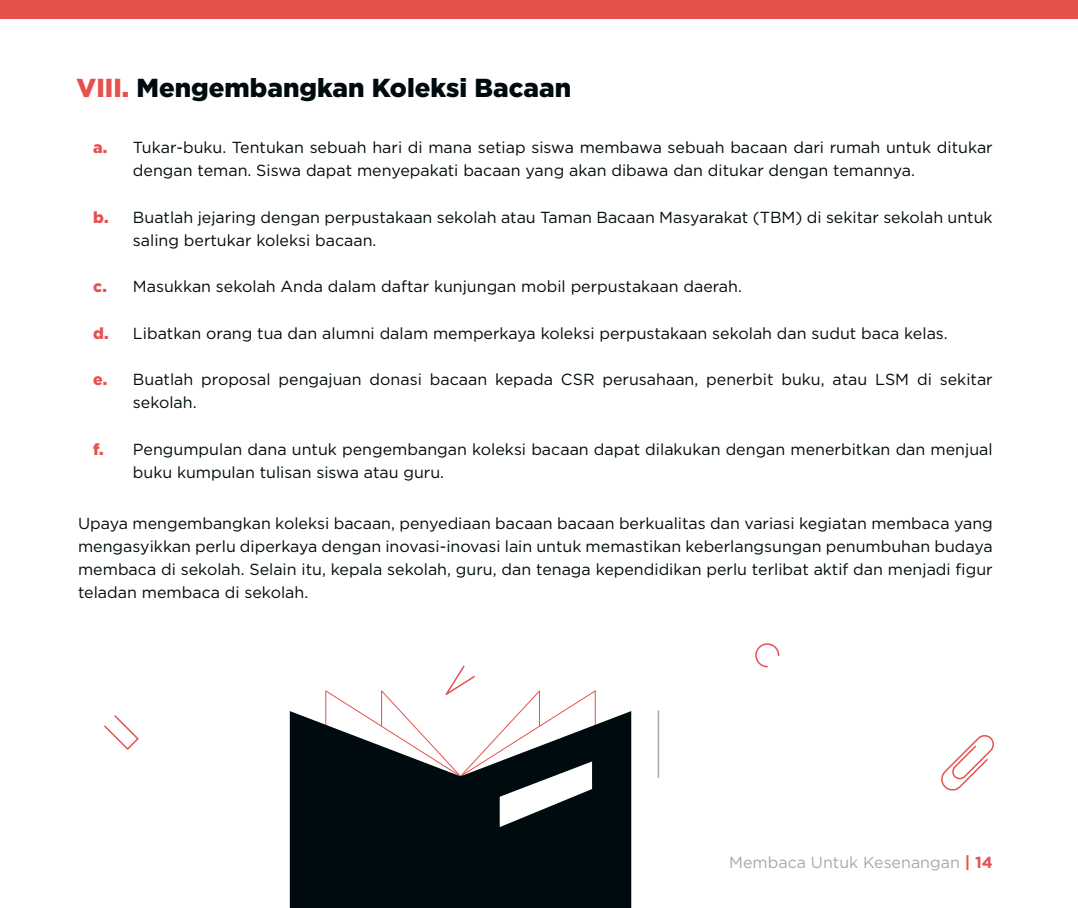
<style>
.page{position:relative;width:1078px;height:908px;background:#fff}
.page>*{position:absolute;margin:0;border:0;box-sizing:border-box;transform-origin:0 0}
.t1{font:900 26px "Gotham";color:#000b0f}
.t2{font:16px/23.2px "Gotham";color:#000b0f}
.t3{font:16px "Gotham";color:#a8a9ad}
.t4{font:900 16px "Gotham";color:#e6514e}
.s1{color:#e6514e}
.s2{font-weight:700;color:#e6514e}
</style>
<div class="page">
<div style="left:0;top:0;width:1077px;height:19px;background:#e6514e"></div>
<svg style="left:941px;top:735px;width:53px;height:56px"></svg>
<svg style="left:104px;top:715px;width:35px;height:35px"></svg>
<svg style="left:755px;top:643px;width:25px;height:24px"></svg>
<div style="left:290px;top:711px;width:341px;height:196px;background:#000b0f"></div>
<svg style="left:325px;top:665px;width:271px;height:242px"></svg>
<hr style="left:657px;top:710px;width:2px;height:67px;background:#a8a9ad">
<h1 class="t1" style="left:76px;top:69px;width:496px"><span class="s1">VIII.</span> Mengembangkan Koleksi Bacaan</h1>
<p class="t4" style="left:93px;top:136px;width:16px">a.</p>
<p class="t4" style="left:93px;top:206px;width:17px">b.</p>
<p class="t4" style="left:93px;top:275px;width:15px">c.</p>
<p class="t4" style="left:93px;top:322px;width:17px">d.</p>
<p class="t4" style="left:93px;top:368px;width:16px">e.</p>
<p class="t4" style="left:93px;top:438px;width:12px">f.</p>
<p class="t2" style="left:133px;top:135px;width:861px">Tukar-buku. Tentukan sebuah hari di mana setiap siswa membawa sebuah bacaan dari rumah untuk ditukar dengan teman. Siswa dapat menyepakati bacaan yang akan dibawa dan ditukar dengan temannya.</p>
<p class="t2" style="left:133px;top:205px;width:861px">Buatlah jejaring dengan perpustakaan sekolah atau Taman Bacaan Masyarakat (TBM) di sekitar sekolah untuk saling bertukar koleksi bacaan.</p>
<p class="t2" style="left:133px;top:274px;width:610px">Masukkan sekolah Anda dalam daftar kunjungan mobil perpustakaan daerah.</p>
<p class="t2" style="left:133px;top:321px;width:816px">Libatkan orang tua dan alumni dalam memperkaya koleksi perpustakaan sekolah dan sudut baca kelas.</p>
<p class="t2" style="left:133px;top:367px;width:861px">Buatlah proposal pengajuan donasi bacaan kepada CSR perusahaan, penerbit buku, atau LSM di sekitar sekolah.</p>
<p class="t2" style="left:133px;top:437px;width:861px">Pengumpulan dana untuk pengembangan koleksi bacaan dapat dilakukan dengan menerbitkan dan menjual buku kumpulan tulisan siswa atau guru.</p>
<p class="t2" style="left:78px;top:511px;width:916px;text-align:justify">Upaya mengembangkan koleksi bacaan, penyediaan bacaan bacaan berkualitas dan variasi kegiatan membaca yang mengasyikkan perlu diperkaya dengan inovasi-inovasi lain untuk memastikan keberlangsungan penumbuhan budaya membaca di sekolah. Selain itu, kepala sekolah, guru, dan tenaga kependidikan perlu terlibat aktif dan menjadi figur teladan membaca di sekolah.</p>
<p class="t3" style="left:729px;top:851px;width:265px">Membaca Untuk Kesenangan <span class="s2">| 14</span></p>
</div>
